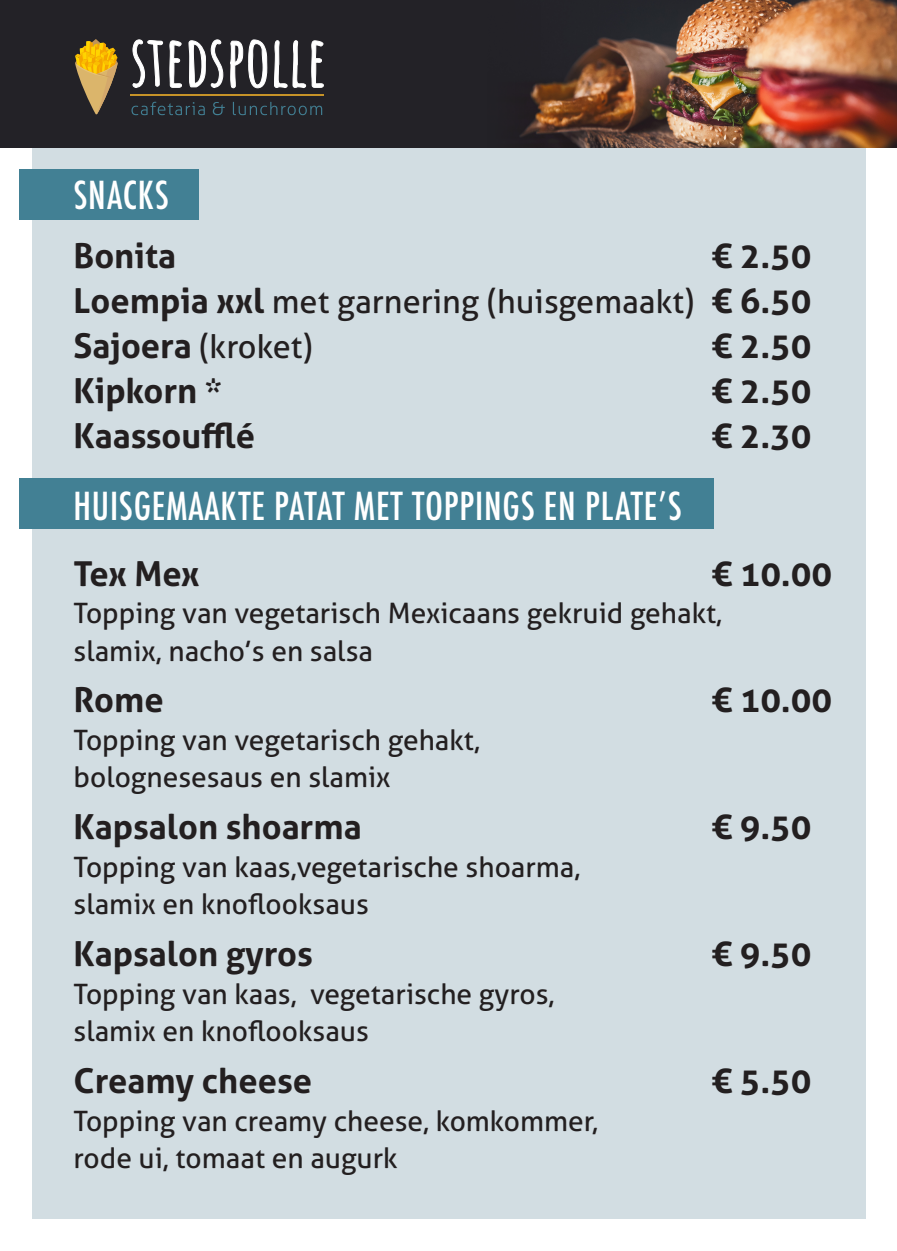
<style>
.page{position:relative;width:897px;height:1251px;background:#fff}
.page>*{position:absolute;margin:0;border:0;box-sizing:border-box;transform-origin:0 0}
.t1{font:500 condensed 37.5px "Futura";letter-spacing:.02em;color:#fff}
.t2{font:700 34.38px "Aller";color:#231f20}
.t3{font:32.5px "Aller";color:#231f20}
.t4{font:28.12px/37.5px "Aller";color:#231f20}
.s1{font-weight:700;font-size:34.38px}
</style>
<div class="page">
<div style="left:32px;top:32px;width:833px;height:1187px;background:#d2dde2"></div>
<div style="left:19px;top:479px;width:695px;height:50px;background:#428094"></div>
<div style="left:19px;top:170px;width:179px;height:50px;background:#428094"></div>
<div style="left:0;top:0;width:896px;height:147px;background:#232227"></div>
<img style="left:520px;top:0;width:376px;height:147px">
<svg style="left:131px;top:102px;width:191px;height:13px"></svg>
<svg style="left:132px;top:39px;width:192px;height:50px"></svg>
<hr style="left:130px;top:94px;width:193px;height:2px;background:#c69328">
<svg style="left:75px;top:39px;width:43px;height:76px"></svg>
<p class="t1" style="left:74px;top:171px;width:97px">SNACKS</p>
<p class="t2" style="left:74px;top:234px;width:104px">Bonita</p>
<p class="t2" style="left:711px;top:234px;width:101px">€ 2.50</p>
<p class="t3" style="left:74px;top:281px;width:739px"><span class="s1">Loempia xxl</span> met garnering (huisgemaakt) <span class="s1">€ 6.50</span></p>
<p class="t3" style="left:74px;top:326px;width:241px"><span class="s1">Sajoera</span> (kroket)</p>
<p class="t2" style="left:711px;top:324px;width:101px">€ 2.50</p>
<p class="t2" style="left:74px;top:369px;width:149px">Kipkorn *</p>
<p class="t2" style="left:711px;top:369px;width:101px">€ 2.50</p>
<p class="t2" style="left:74px;top:414px;width:183px">Kaassoufflé</p>
<p class="t2" style="left:711px;top:414px;width:101px">€ 2.30</p>
<p class="t1" style="left:74px;top:482px;width:609px">HUISGEMAAKTE PATAT MET TOPPINGS EN PLATE’S</p>
<p class="t2" style="left:74px;top:552px;width:128px">Tex Mex</p>
<p class="t2" style="left:711px;top:552px;width:122px">€ 10.00</p>
<p class="t4" style="left:74px;top:594px;width:650px">Topping van vegetarisch Mexicaans gekruid gehakt,</p>
<p class="t4" style="left:74px;top:632px;width:301px">slamix, nacho’s en salsa</p>
<p class="t2" style="left:74px;top:679px;width:92px">Rome</p>
<p class="t2" style="left:711px;top:679px;width:122px">€ 10.00</p>
<p class="t4" style="left:74px;top:721px;width:408px">Topping van vegetarisch gehakt, bolognesesaus en slamix</p>
<p class="t2" style="left:74px;top:806px;width:289px">Kapsalon shoarma</p>
<p class="t2" style="left:711px;top:806px;width:101px">€ 9.50</p>
<p class="t4" style="left:74px;top:848px;width:508px">Topping van kaas,vegetarische shoarma, slamix en knoflooksaus</p>
<p class="t2" style="left:74px;top:933px;width:241px">Kapsalon gyros</p>
<p class="t2" style="left:711px;top:933px;width:101px">€ 9.50</p>
<p class="t4" style="left:74px;top:975px;width:482px">Topping van kaas, vegetarische gyros, slamix en knoflooksaus</p>
<p class="t2" style="left:74px;top:1060px;width:240px">Creamy cheese</p>
<p class="t2" style="left:711px;top:1060px;width:101px">€ 5.50</p>
<p class="t4" style="left:74px;top:1102px;width:526px">Topping van creamy cheese, komkommer, rode ui, tomaat en augurk</p>
</div>
